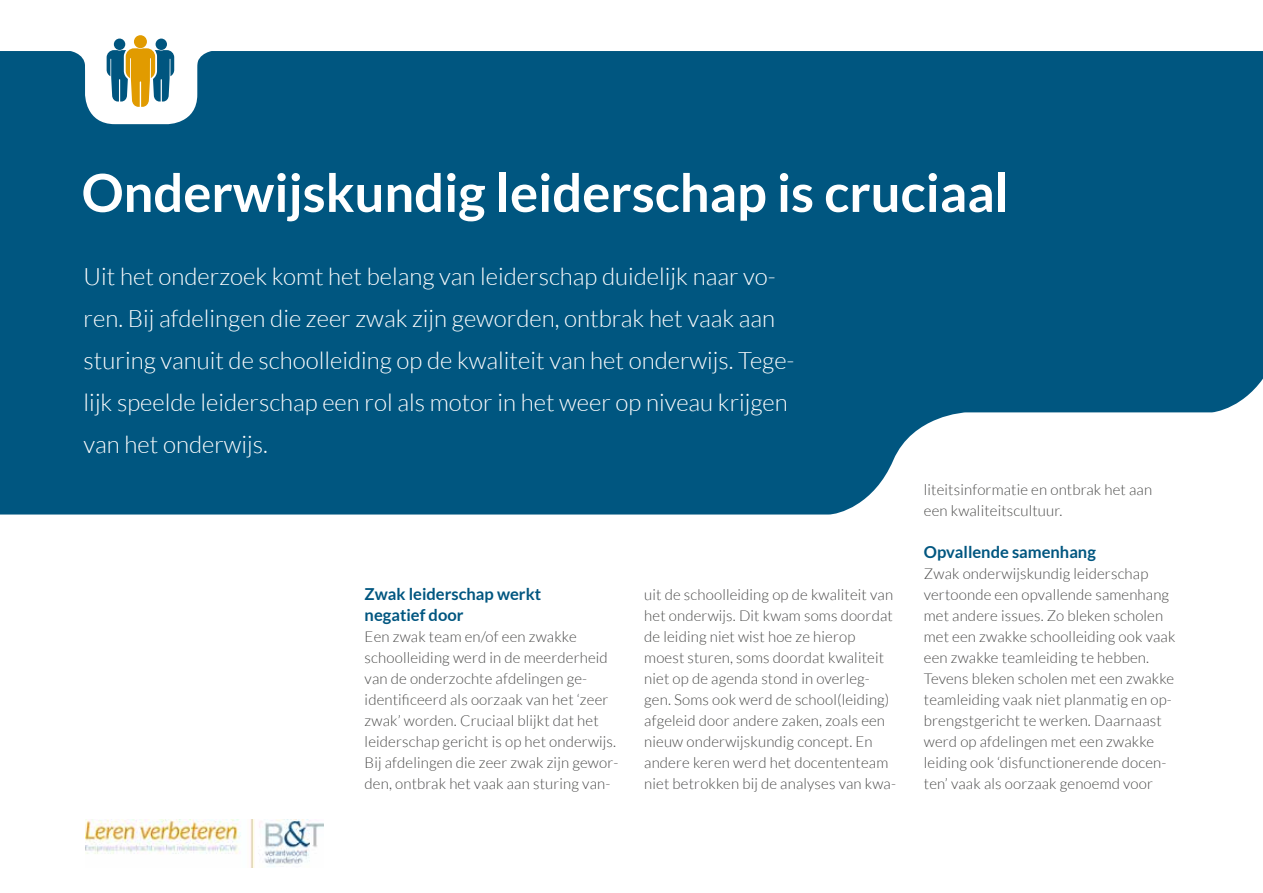
<style>
.page{position:relative;width:1263px;height:893px;background:#fff}
.page>*{position:absolute;margin:0;border:0;box-sizing:border-box;transform-origin:0 0}
.t1{font:700 52.5px "Lato";color:#fff}
.t2{font:300 24px/42px "Lato";color:#fff}
.t3{font:700 16.5px/21px "Lato";color:#005680}
.t4{font:300 15px/21px "Lato";letter-spacing:.01em;color:#494948}
</style>
<div class="page">
<div style="left:0;top:51px;width:1263px;height:463px;background:#005680"></div>
<img style="left:85px;top:820px;width:238px;height:48px">
<svg style="left:66px;top:35px;width:150px;height:89px"></svg>
<h1 class="t1" style="left:82px;top:171px;width:929px">Onderwijskundig leiderschap is cruciaal</h1>
<p class="t2" style="left:84px;top:257px;width:712px">Uit het onderzoek komt het belang van leiderschap duidelijk naar vo&shy;ren. Bij afdelingen die zeer zwak zijn geworden, ontbrak het vaak aan sturing vanuit de schoolleiding op de kwaliteit van het onderwijs. Tege&shy;lijk speelde leiderschap een rol als motor in het weer op niveau krijgen van het onderwijs.</p>
<p class="t3" style="left:365px;top:585px;width:178px">Zwak leiderschap werkt negatief door</p>
<p class="t4" style="left:365px;top:627px;width:255px">Een zwak team en/of een zwakke schoolleiding werd in de meerderheid van de onderzochte afdelingen ge&shy;identificeerd als oorzaak van het ‘zeer zwak’ worden. Cruciaal blijkt dat het leiderschap gericht is op het onderwijs.<br>Bij afdelingen die zeer zwak zijn gewor&shy;den, ontbrak het vaak aan sturing van-</p>
<p class="t4" style="left:644px;top:585px;width:253px">uit de schoolleiding op de kwaliteit van het onderwijs. Dit kwam soms doordat de leiding niet wist hoe ze hierop moest sturen, soms doordat kwaliteit niet op de agenda stond in overleg&shy;gen. Soms ook werd de school(leiding) afgeleid door andere zaken, zoals een nieuw onderwijskundig concept. En andere keren werd het docententeam niet betrokken bij de analyses van kwa-</p>
<p class="t4" style="left:924px;top:480px;width:230px">liteitsinformatie en ontbrak het aan een kwaliteitscultuur.</p>
<p class="t3" style="left:924px;top:543px;width:174px">Opvallende samenhang</p>
<p class="t4" style="left:924px;top:564px;width:253px">Zwak onderwijskundig leiderschap vertoonde een opvallende samenhang met andere issues. Zo bleken scholen met een zwakke schoolleiding ook vaak een zwakke teamleiding te hebben.<br>Tevens bleken scholen met een zwakke teamleiding vaak niet planmatig en op&shy;brengstgericht te werken. Daarnaast werd op afdelingen met een zwakke leiding ook ‘disfunctionerende docen&shy;ten’ vaak als oorzaak genoemd voor</p>
</div>
